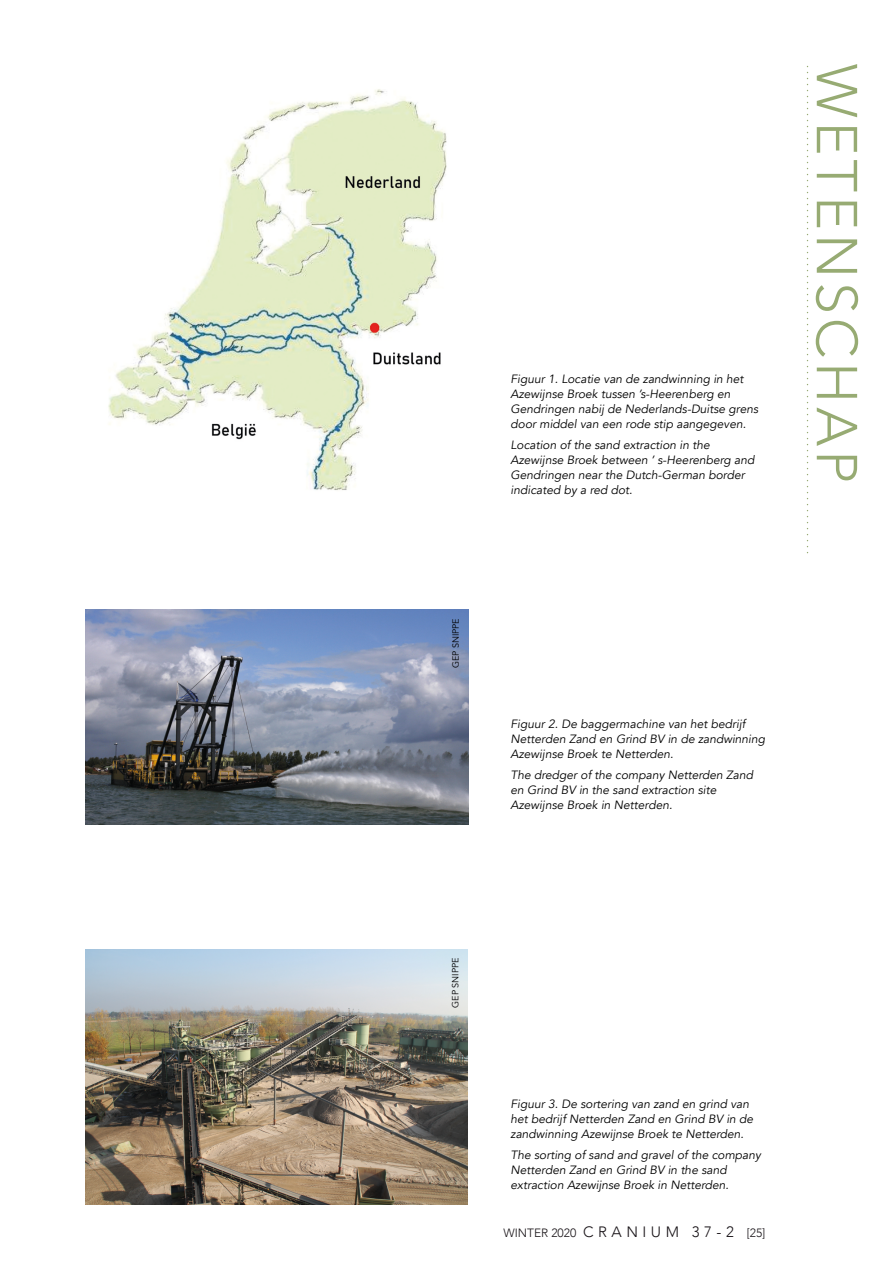
<style>
.page{position:relative;width:893px;height:1263px;background:#fff}
.page>*{position:absolute;margin:0;border:0;box-sizing:border-box;transform-origin:0 0}
.t1{font:300 57px "Avenir";letter-spacing:.07em;color:#97ab73}
.t2{font:italic 12px/15px "Avenir";color:#000001}
.t3{font:300 12px "Avenir";color:#181317}
.t4{font:9px "Avenir";color:#000001}
.s1{font-size:15px}
</style>
<div class="page">
<svg style="left:807px;top:65px;width:1px;height:488px"></svg>
<img style="left:108px;top:89px;width:339px;height:401px">
<img style="left:86px;top:610px;width:382px;height:214px">
<img style="left:85px;top:949px;width:383px;height:255px">
<p class="t4" style="left:450px;top:668px;width:52px;rotate:-90deg">GEP SNIPPE</p>
<p class="t2" style="left:511px;top:371px;width:249px">Figuur 1. Locatie van de zandwinning in het Azewĳnse Broek tussen ’s-Heerenberg en Gendringen nabĳ de Nederlands-Duitse grens door middel van een rode stip aangegeven.</p>
<p class="t2" style="left:511px;top:437px;width:245px">Location of the sand extraction in the Azewĳnse Broek between ’ s-Heerenberg and Gendringen near the Dutch-German border indicated by a red dot.</p>
<h1 class="t1" style="left:874px;top:64px;width:421px;rotate:90deg">WETENSCHAP</h1>
<p class="t2" style="left:511px;top:717px;width:256px">Figuur 2. De baggermachine van het bedrĳf<br>Netterden Zand en Grind BV in de zandwinning<br>Azewĳnse Broek te Netterden.</p>
<p class="t2" style="left:511px;top:768px;width:244px">The dredger of the company Netterden Zand en Grind BV in the sand extraction site<br>Azewĳnse Broek in Netterden.</p>
<p class="t4" style="left:449px;top:1008px;width:52px;rotate:-90deg">GEP SNIPPE</p>
<p class="t2" style="left:511px;top:1096px;width:244px">Figuur 3. De sortering van zand en grind van het bedrĳf Netterden Zand en Grind BV in de zandwinning Azewĳnse Broek te Netterden.</p>
<p class="t2" style="left:511px;top:1147px;width:252px">The sorting of sand and gravel of the company<br>Netterden Zand en Grind BV in the sand extraction Azewĳnse Broek in Netterden.</p>
<p class="t3" style="left:503px;top:1225px;width:264px">WINTER2020 <span class="s1">CRANIUM 37-2</span> [25]</p>
</div>
